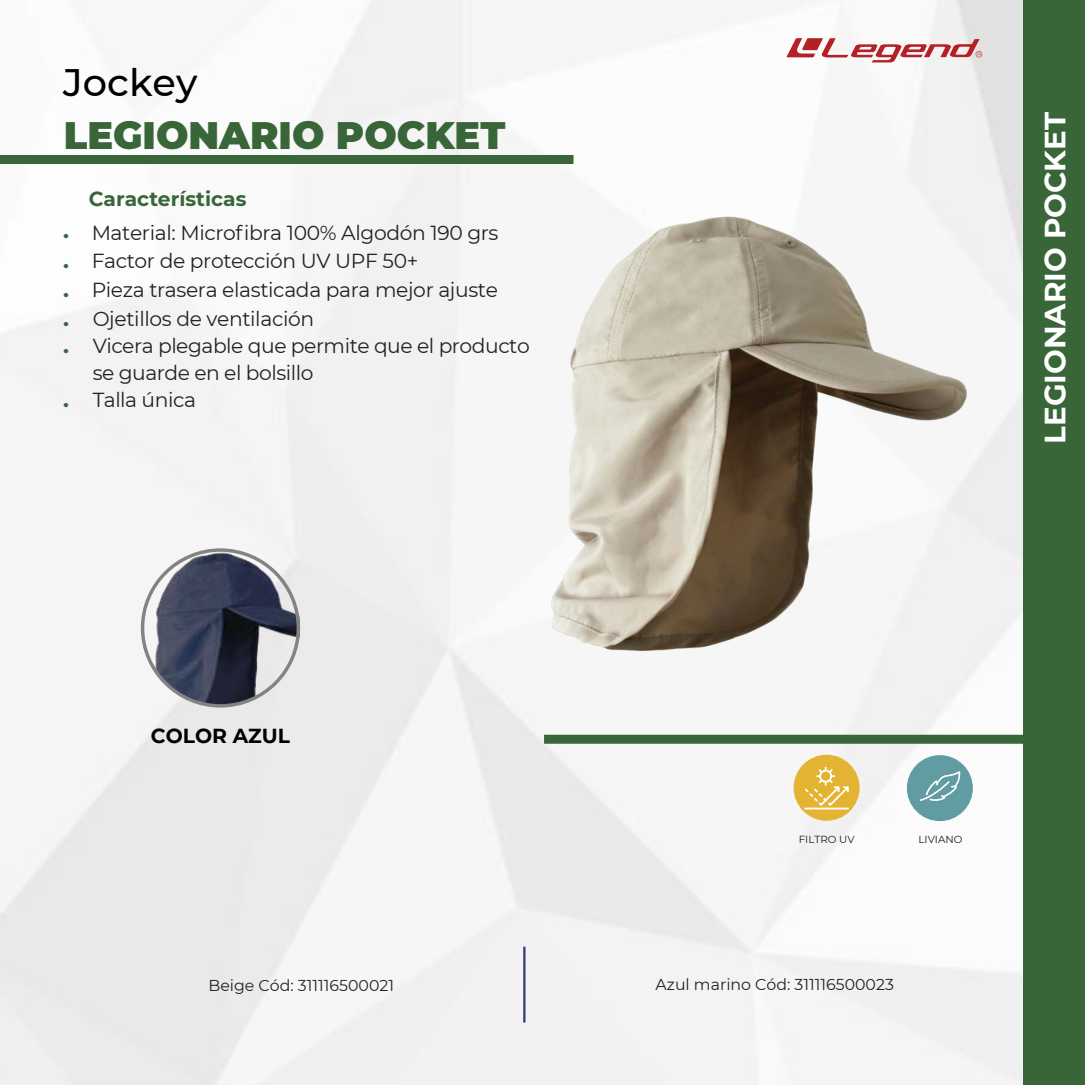
<style>
.page{position:relative;width:1085px;height:1085px;background:#fff}
.page>*{position:absolute;margin:0;border:0;box-sizing:border-box;transform-origin:0 0}
.t1{font:900 38.25px "Montserrat";color:#386639}
.t2{font:500 38.25px "Montserrat";color:#000}
.t3{font:700 29.25px "Montserrat";color:#fff}
.t4{font:700 22.5px/29.2px "Montserrat";color:#386639;text-align:justify}
.t5{font:20.25px/28.6px "Montserrat";letter-spacing:-.02em;color:#222220}
.t6{font:700 20.25px "Montserrat";color:#386639}
.t7{font:700 20.25px "Montserrat";color:#000}
.t8{font:15.75px "Montserrat";color:#222220}
.t9{font:10.35px "Montserrat";color:#211915}
</style>
<div class="page">
<img style="left:0;top:0;width:1023px;height:1084px">
<div style="left:1023px;top:0;width:61px;height:1084px;background:#386639"></div>
<div style="left:544px;top:734px;width:540px;height:9px;background:#386639"></div>
<div style="left:0;top:155px;width:573px;height:9px;background:#386639"></div>
<svg style="left:786px;top:38px;width:195px;height:24px"></svg>
<div style="left:793px;top:754px;width:66px;height:66px;background:#e4b331;border-radius:50%"></div>
<hr style="left:804px;top:807px;width:44px;height:2px;background:#fff">
<svg style="left:804px;top:766px;width:45px;height:40px"></svg>
<img style="left:505px;top:180px;width:507px;height:507px">
<div style="left:906px;top:755px;width:66px;height:66px;background:#619ca2;border-radius:50%"></div>
<svg style="left:920px;top:771px;width:40px;height:30px"></svg>
<svg style="left:141px;top:548px;width:159px;height:159px"></svg>
<hr style="left:523px;top:946px;width:2px;height:76px;background:#333a6f">
<h1 class="t2" style="left:63px;top:55px;width:136px">Jockey</h1>
<h1 class="t1" style="left:64px;top:107px;width:443px">LEGIONARIO POCKET</h1>
<p class="t4" style="left:63px;top:214px;width:7px">. . . .</p>
<p class="t4" style="left:63px;top:329px;width:7px">.</p>
<p class="t4" style="left:63px;top:383px;width:7px">.</p>
<p class="t6" style="left:89px;top:184px;width:159px">Características</p>
<p class="t5" style="left:92px;top:218px;width:408px">Material: Microfibra 100% Algodón 190 grs Factor de protección UV UPF 50+<br>Pieza trasera elasticada para mejor ajuste Ojetillos de ventilación</p>
<p class="t5" style="left:93px;top:332px;width:438px;line-height:26.8px">Vicera plegable que permite que el producto se guarde en el bolsillo<br>Talla única</p>
<h2 class="t3" style="left:1033px;top:443px;width:333px;rotate:-90deg">LEGIONARIO POCKET</h2>
<p class="t7" style="left:151px;top:721px;width:141px">COLOR AZUL</p>
<p class="t9" style="left:798px;top:831px;width:57px">FILTRO UV</p>
<p class="t9" style="left:918px;top:832px;width:45px">LIVIANO</p>
<p class="t8" style="left:208px;top:973px;width:187px">Beige Cód: 311116500021</p>
<p class="t8" style="left:655px;top:972px;width:240px">Azul marino Cód: 311116500023</p>
</div>
